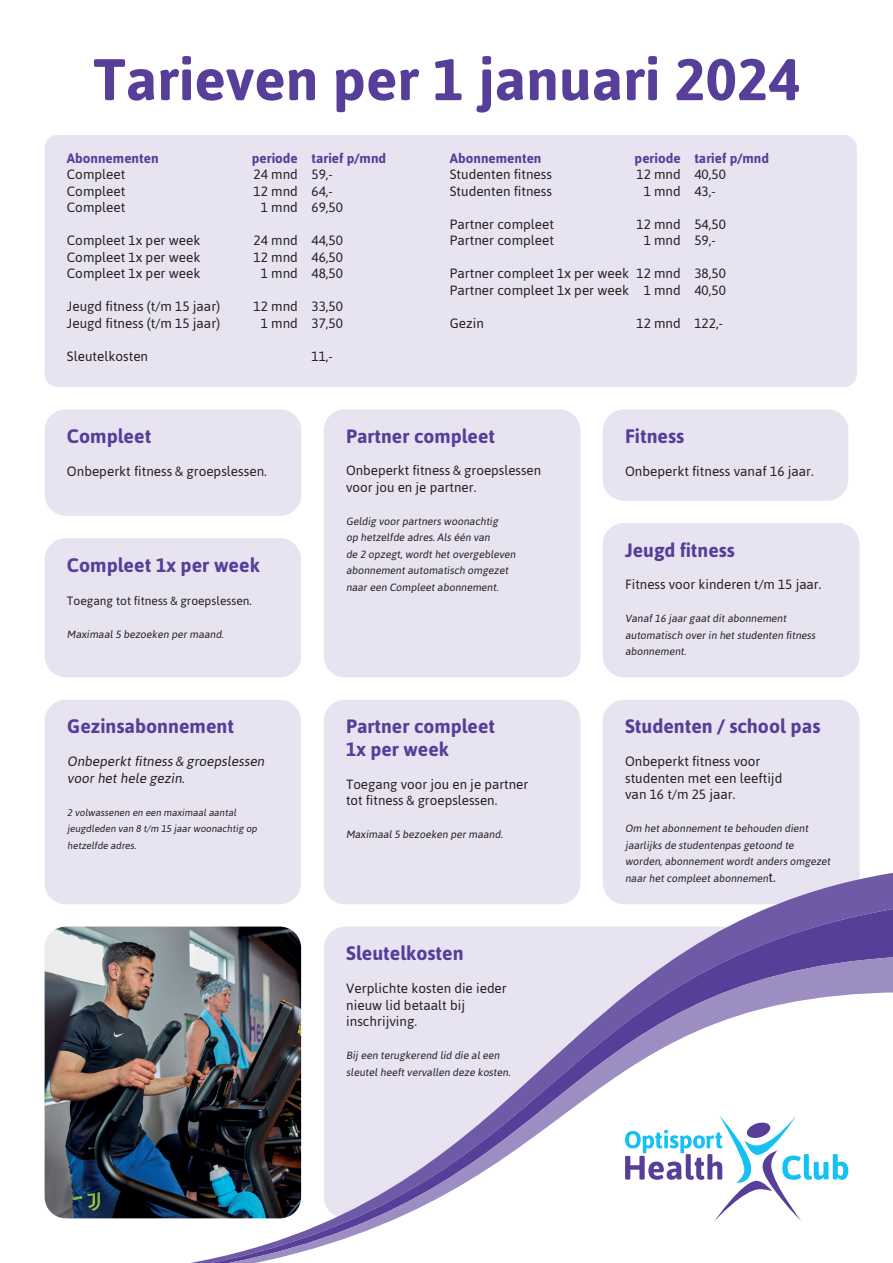
<style>
.page{position:relative;width:893px;height:1263px;background:#fff}
.page>*{position:absolute;margin:0;border:0;box-sizing:border-box;transform-origin:0 0}
.t1{font:700 58.5px "Optisport";color:#573e99}
.t2{font:700 19.5px "Optisport";color:#573e99}
.t3{font:700 19.35px/23.1px "Optisport";color:#573e99}
.t4{font:13.5px/16.5px "Optisport";color:#231f20}
.t5{font:700 13.5px "Optisport";color:#573e99}
.t6{font:13.35px/16.4px "Optisport";color:#231f20}
.t7{font:12px "Optisport";color:#231f20}
.t8{font:10.5px/16.5px "Optisport";color:#231f20}
.t9{font:9.75px/16.5px "Optisport";color:#231f20}
.s1{font-size:13.5px}
</style>
<div class="page">
<div style="left:45px;top:135px;width:812px;height:252px;background:#e7e3f1;border-radius:13px"></div>
<img style="left:45px;top:927px;width:116px;height:291px">
<div style="left:45px;top:700px;width:256px;height:204px;background:#e7e3f1;border-radius:21px"></div>
<div style="left:45px;top:409px;width:256px;height:107px;background:#e7e3f1;border-radius:21px"></div>
<div style="left:45px;top:538px;width:256px;height:139px;background:#e7e3f1;border-radius:21px"></div>
<div style="left:603px;top:523px;width:256px;height:154px;background:#e7e3f1;border-radius:21px"></div>
<div style="left:324px;top:409px;width:256px;height:268px;background:#e7e3f1;border-radius:21px"></div>
<div style="left:324px;top:700px;width:256px;height:204px;background:#e7e3f1;border-radius:21px"></div>
<div style="left:603px;top:409px;width:245px;height:92px;background:#e7e3f1;border-radius:21px"></div>
<div style="left:603px;top:700px;width:256px;height:204px;background:#e7e3f1;border-radius:21px"></div>
<svg style="left:284px;top:872px;width:609px;height:36px"></svg>
<svg style="left:161px;top:908px;width:732px;height:49px"></svg>
<svg style="left:161px;top:957px;width:732px;height:306px"></svg>
<h1 class="t1" style="left:93px;top:40px;width:708px">Tarieven per 1 januari 2024</h1>
<p class="t5" style="left:67px;top:149px;width:93px">Abonnementen</p>
<p class="t5" style="left:252px;top:149px;width:136px">periode tarief p/mnd</p>
<p class="t4" style="left:67px;top:166px;width:60px">Compleet</p>
<p class="t4" style="left:254px;top:166px;width:81px">24 mnd 59,-</p>
<p class="t4" style="left:67px;top:182px;width:60px">Compleet</p>
<p class="t4" style="left:254px;top:182px;width:81px">12 mnd 64,-</p>
<p class="t4" style="left:67px;top:199px;width:60px">Compleet</p>
<p class="t4" style="left:261px;top:199px;width:84px">1 mnd 69,50</p>
<p class="t4" style="left:67px;top:232px;width:135px">Compleet 1x per week</p>
<p class="t4" style="left:254px;top:232px;width:91px">24 mnd 44,50</p>
<p class="t4" style="left:67px;top:248px;width:135px">Compleet 1x per week</p>
<p class="t4" style="left:254px;top:248px;width:91px">12 mnd 46,50</p>
<p class="t4" style="left:67px;top:265px;width:135px">Compleet 1x per week</p>
<p class="t4" style="left:261px;top:265px;width:84px">1 mnd 48,50</p>
<p class="t4" style="left:67px;top:298px;width:155px">Jeugd fitness (t/m 15 jaar)</p>
<p class="t4" style="left:254px;top:298px;width:91px">12 mnd 33,50</p>
<p class="t4" style="left:67px;top:314px;width:155px">Jeugd fitness (t/m 15 jaar)</p>
<p class="t4" style="left:261px;top:314px;width:84px">1 mnd 37,50</p>
<p class="t4" style="left:67px;top:347px;width:83px">Sleutelkosten</p>
<p class="t4" style="left:311px;top:347px;width:23px">11,-</p>
<p class="t5" style="left:450px;top:149px;width:93px">Abonnementen</p>
<p class="t5" style="left:635px;top:149px;width:136px">periode tarief p/mnd</p>
<p class="t4" style="left:450px;top:166px;width:104px">Studenten fitness</p>
<p class="t4" style="left:636px;top:166px;width:91px">12 mnd 40,50</p>
<p class="t4" style="left:450px;top:182px;width:104px">Studenten fitness</p>
<p class="t4" style="left:644px;top:182px;width:74px">1 mnd 43,-</p>
<p class="t4" style="left:450px;top:215px;width:106px">Partner compleet</p>
<p class="t4" style="left:636px;top:215px;width:91px">12 mnd 54,50</p>
<p class="t4" style="left:450px;top:232px;width:106px">Partner compleet</p>
<p class="t4" style="left:644px;top:232px;width:74px">1 mnd 59,-</p>
<p class="t4" style="left:450px;top:265px;width:278px">Partner compleet 1x per week 12 mnd 38,50<br>Partner compleet 1x per week 1 mnd 40,50</p>
<p class="t4" style="left:450px;top:314px;width:36px">Gezin</p>
<p class="t4" style="left:636px;top:314px;width:88px">12 mnd 122,-</p>
<h2 class="t2" style="left:67px;top:423px;width:86px">Compleet</h2>
<p class="t4" style="left:67px;top:463px;width:201px">Onbeperkt fitness &amp; groepslessen.</p>
<h2 class="t2" style="left:67px;top:552px;width:194px">Compleet 1x per week</h2>
<p class="t7" style="left:67px;top:593px;width:186px">Toegang tot fitness &amp; groepslessen.</p>
<p class="t8" style="left:67px;top:625px;width:160px">Maximaal 5 bezoeken per maand.</p>
<h2 class="t2" style="left:67px;top:713px;width:168px">Gezinsabonnement</h2>
<p class="t4" style="left:67px;top:753px;width:201px">Onbeperkt fitness &amp; groepslessen voor het hele gezin.</p>
<p class="t9" style="left:67px;top:804px;width:193px">2 volwassenen en een maximaal aantal jeugdleden van 8 t/m 15 jaar woonachtig op hetzelfde adres.</p>
<h3 class="t3" style="left:346px;top:424px;width:150px">Partner compleet</h3>
<p class="t6" style="left:346px;top:462px;width:197px">Onbeperkt fitness &amp; groepslessen voor jou en je partner.</p>
<p class="t8" style="left:346px;top:512px;width:173px">Geldig voor partners woonachtig<br>op hetzelfde adres. Als één van<br>de 2 opzegt, wordt het overgebleven abonnement automatisch omgezet naar een Compleet abonnement.</p>
<h3 class="t3" style="left:346px;top:714px;width:150px">Partner compleet<br>1x per week</h3>
<p class="t6" style="left:346px;top:776px;width:184px">Toegang voor jou en je partner tot fitness &amp; groepslessen.</p>
<p class="t8" style="left:346px;top:826px;width:160px">Maximaal 5 bezoeken per maand.</p>
<h2 class="t2" style="left:346px;top:940px;width:119px">Sleutelkosten</h2>
<p class="t4" style="left:346px;top:980px;width:162px">Verplichte kosten die ieder nieuw lid betaalt bij inschrijving.</p>
<p class="t8" style="left:346px;top:1047px;width:168px">Bij een terugkerend lid die al een sleutel heeft vervallen deze kosten.</p>
<h2 class="t2" style="left:625px;top:423px;width:61px">Fitness</h2>
<p class="t4" style="left:625px;top:463px;width:190px">Onbeperkt fitness vanaf 16 jaar.</p>
<h3 class="t3" style="left:625px;top:537px;width:111px">Jeugd fitness</h3>
<p class="t6" style="left:625px;top:576px;width:198px">Fitness voor kinderen t/m 15 jaar.</p>
<p class="t8" style="left:625px;top:610px;width:194px">Vanaf 16 jaar gaat dit abonnement automatisch over in het studenten fitness abonnement.</p>
<h2 class="t2" style="left:625px;top:713px;width:197px">Studenten / school pas</h2>
<p class="t4" style="left:625px;top:753px;width:159px">Onbeperkt fitness voor studenten met een leeftijd van 16 t/m 25 jaar.</p>
<p class="t8" style="left:625px;top:820px;width:209px">Om het abonnement te behouden dient jaarlij ks de studentenpas getoond te worden, abonnement wordt anders omgezet naar het compleet abonnemen<span class="s1">t .</span></p>
</div>
